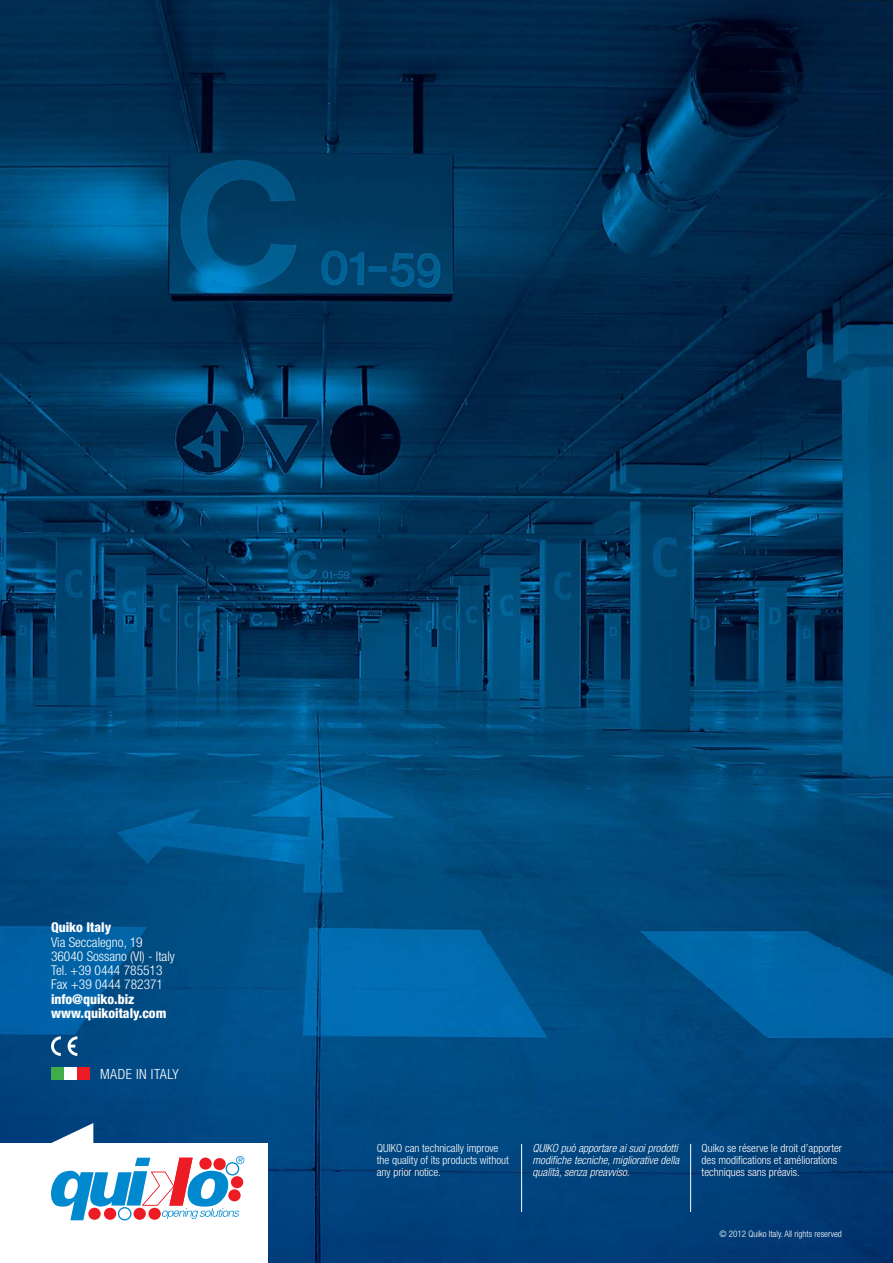
<style>
.page{position:relative;width:893px;height:1263px;background:#fff}
.page>*{position:absolute;margin:0;border:0;box-sizing:border-box;transform-origin:0 0}
.t1{font:300 condensed 14.1px "Helvetica Neue";letter-spacing:.03em;color:#fff}
.t2{font:300 condensed 13.5px/14.2px "Helvetica Neue";color:#fff}
.t3{font:800 condensed 13.5px/14.2px "Helvetica Neue";color:#fff}
.t4{font:300 condensed 11.25px/12px "Helvetica Neue";color:#fff}
.t5{font:italic 300 condensed 11.25px/12px "Helvetica Neue";color:#fff}
.t6{font:300 condensed 9px "Helvetica Neue";color:#fff}
</style>
<div class="page">
<img style="left:0;top:0;width:893px;height:1263px">
<svg style="left:51px;top:1036px;width:10px;height:20px"></svg>
<svg style="left:68px;top:1036px;width:9px;height:20px"></svg>
<hr style="left:521px;top:1144px;width:1px;height:68px;background:#fff">
<hr style="left:690px;top:1144px;width:1px;height:68px;background:#fff">
<div style="left:51px;top:1067px;width:13px;height:13px;background:#41ad49"></div>
<div style="left:64px;top:1067px;width:13px;height:13px;background:#fff"></div>
<div style="left:77px;top:1067px;width:13px;height:13px;background:#ed1c24"></div>
<div style="left:0;top:1143px;width:268px;height:120px;background:#fff"></div>
<svg style="left:51px;top:1123px;width:42px;height:20px"></svg>
<svg style="left:51px;top:1156px;width:193px;height:64px"></svg>
<p class="t3" style="left:51px;top:922px;width:62px">Quiko Italy</p>
<p class="t2" style="left:51px;top:936px;width:125px">Via Seccalegno, 19<br>36040 Sossano (VI) - Italy<br>Tel. +39 0444 785513<br>Fax +39 0444 782371</p>
<p class="t3" style="left:51px;top:993px;width:117px">info@quiko.biz www.quikoitaly.com</p>
<p class="t1" style="left:100px;top:1069px;width:80px">MADE IN ITALY</p>
<p class="t4" style="left:377px;top:1143px;width:133px">QUIKO can technically improve the quality of its products without any prior notice.</p>
<p class="t5" style="left:533px;top:1143px;width:148px">QUIKO può apportare ai suoi prodotti modifiche tecniche, migliorative della qualità, senza preavviso.</p>
<p class="t4" style="left:702px;top:1143px;width:142px">Quiko se réserve le droit d’apporter des modifications et améliorations techniques sans préavis.</p>
<p class="t6" style="left:719px;top:1231px;width:124px">© 2012 Quiko Italy. All rights reserved</p>
</div>
